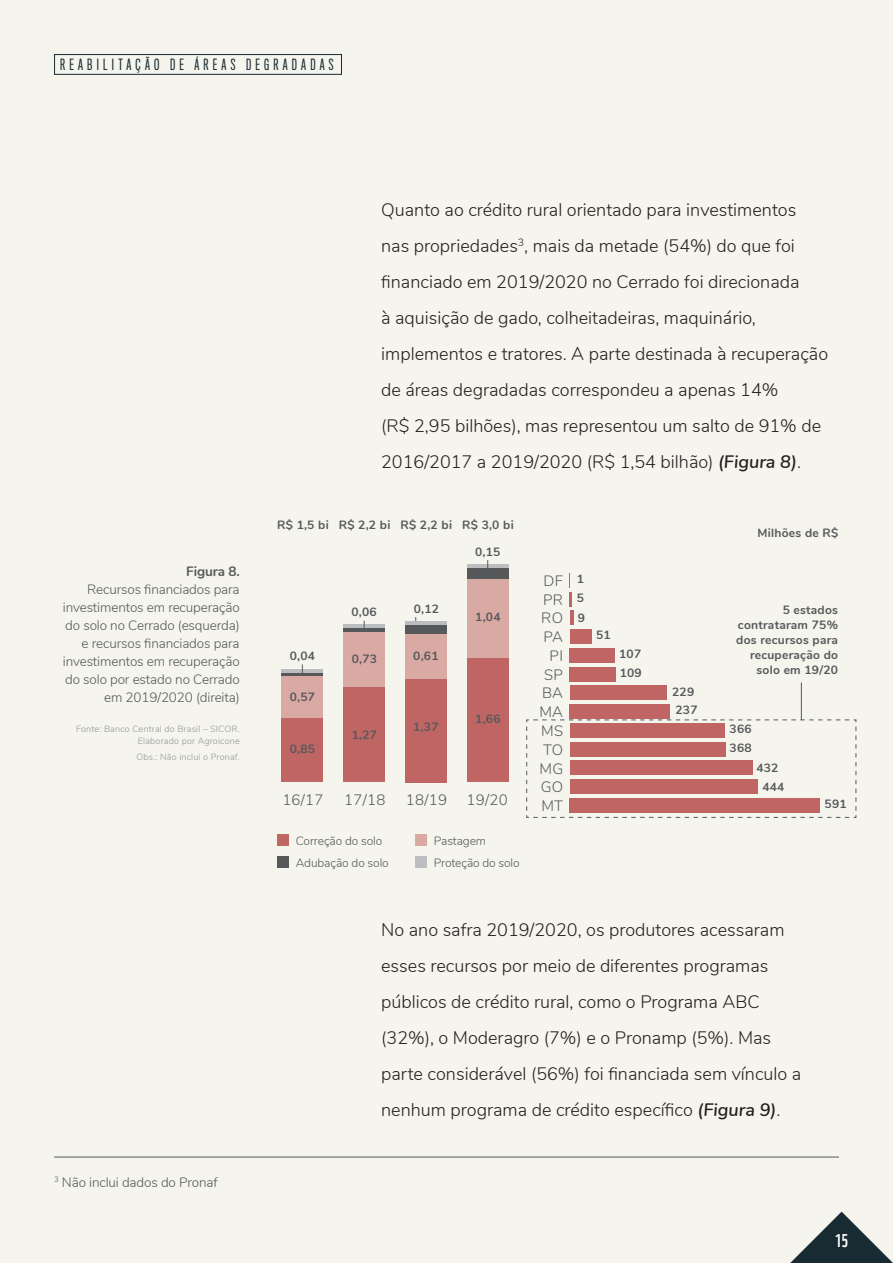
<style>
.page{position:relative;width:893px;height:1263px;background:#f5f5ee}
.page>*{position:absolute;margin:0;border:0;box-sizing:border-box;transform-origin:0 0}
.t1{font:300 18px/36px "Nunito";color:#231f20}
.t2{font:18px "WWF";color:#fff}
.Info_Texto_Gráficos{font:300 15px "Nunito";letter-spacing:.02em;color:#57585a}
.t3{font:14.25px "Titling Gothic FB Comp";letter-spacing:.3em;color:#182b33}
.Box_Texto_Secundário{font:300 13.5px/18px "Nunito";letter-spacing:-.01em;color:#57585a;text-align:right}
.Info_Texto_Gráficos-2{font:700 12px/15px "Nunito";letter-spacing:.02em;color:#57585a;text-align:right}
.Box_Texto_Secundário-2{font:300 12px "Nunito";letter-spacing:-.01em;color:#57585a}
.Info_Texto_Gráficos-3{font:300 9px/12px "Nunito";letter-spacing:.02em;color:#939598;text-align:right}
.s1{font-weight:600;font-style:italic}
.s2{font-weight:700}
</style>
<div class="page">
<svg style="left:790px;top:1211px;width:103px;height:52px"></svg>
<div style="left:54px;top:54px;width:288px;height:21px;border:1px solid #182b33"></div>
<div style="left:278px;top:834px;width:11px;height:11px;background:#bf6665"></div>
<div style="left:278px;top:856px;width:11px;height:12px;background:#57585a"></div>
<div style="left:416px;top:834px;width:11px;height:11px;background:#d9a9a3"></div>
<div style="left:416px;top:856px;width:11px;height:12px;background:#bcbdc0"></div>
<div style="left:467px;top:657px;width:41px;height:125px;background:#bf6665"></div>
<div style="left:467px;top:579px;width:41px;height:78px;background:#d9a9a3"></div>
<div style="left:467px;top:568px;width:41px;height:11px;background:#57585a"></div>
<hr style="left:467px;top:564px;width:41px;height:4px;background:#bcbdc0">
<div style="left:405px;top:679px;width:41px;height:103px;background:#bf6665"></div>
<div style="left:405px;top:633px;width:41px;height:46px;background:#d9a9a3"></div>
<div style="left:405px;top:624px;width:41px;height:9px;background:#57585a"></div>
<hr style="left:405px;top:621px;width:41px;height:3px;background:#bcbdc0">
<div style="left:344px;top:687px;width:41px;height:95px;background:#bf6665"></div>
<div style="left:344px;top:632px;width:41px;height:55px;background:#d9a9a3"></div>
<div style="left:344px;top:627px;width:41px;height:5px;background:#57585a"></div>
<hr style="left:344px;top:624px;width:41px;height:3px;background:#bcbdc0">
<div style="left:282px;top:718px;width:41px;height:64px;background:#bf6665"></div>
<div style="left:282px;top:675px;width:41px;height:43px;background:#d9a9a3"></div>
<hr style="left:282px;top:672px;width:41px;height:3px;background:#57585a">
<hr style="left:282px;top:669px;width:41px;height:3px;background:#bcbdc0">
<div style="left:570px;top:704px;width:100px;height:15px;background:#bf6665"></div>
<div style="left:570px;top:685px;width:97px;height:15px;background:#bf6665"></div>
<div style="left:570px;top:666px;width:46px;height:15px;background:#bf6665"></div>
<div style="left:570px;top:648px;width:45px;height:15px;background:#bf6665"></div>
<div style="left:570px;top:629px;width:21px;height:15px;background:#bf6665"></div>
<hr style="left:570px;top:610px;width:3px;height:15px;background:#bf6665">
<svg style="left:570px;top:592px;width:2px;height:14px"></svg>
<svg style="left:526px;top:719px;width:331px;height:99px"></svg>
<hr style="left:801px;top:682px;width:1px;height:38px;background:#57585a">
<hr style="left:54px;top:1157px;width:785px;height:1px;background:#57585a">
<p class="t3" style="left:60px;top:56px;width:275px">REABILITAÇÃO DE ÁREAS DEGRADADAS</p>
<p class="t1" style="left:381px;top:191px;width:448px">Quanto ao crédito rural orientado para investimentos nas propriedades<sup>3</sup>, mais da metade (54%) do que foi financiado em 2019/2020 no Cerrado foi direcionada<br>à aquisição de gado, colheitadeiras, maquinário, implementos e tratores. A parte destinada à recuperação de áreas degradadas correspondeu a apenas 14%<br>(R$ 2,95 bilhões), mas representou um salto de 91% de 2016/2017 a 2019/2020 (R$ 1,54 bilhão) <span class="s1">(Figura 8)</span>.</p>
<p class="Box_Texto_Secundário" style="left:63px;top:562px;width:178px"><span class="s2">Figura 8.<br></span>Recursos financiados para investimentos em recuperação do solo no Cerrado (esquerda) e recursos financiados para investimentos em recuperação do solo por estado no Cerrado em 2019/2020 (direita)</p>
<p class="Info_Texto_Gráficos-3" style="left:76px;top:722px;width:165px">Fonte: Banco Central do Brasil – SICOR.<br>Elaborado por Agroicone</p>
<p class="Info_Texto_Gráficos-3" style="left:137px;top:750px;width:105px">Obs.: Não inclui o Pronaf.</p>
<p class="Box_Texto_Secundário" style="left:54px;top:1172px;width:165px"><sup>3</sup> Não inclui dados do Pronaf</p>
<p class="Info_Texto_Gráficos-2" style="left:277px;top:516px;width:53px">R$ 1,5 bi</p>
<p class="Info_Texto_Gráficos-2" style="left:339px;top:516px;width:53px">R$ 2,2 bi</p>
<p class="Info_Texto_Gráficos-2" style="left:400px;top:516px;width:53px">R$ 2,2 bi</p>
<p class="Info_Texto_Gráficos-2" style="left:462px;top:516px;width:53px">R$ 3,0 bi</p>
<p class="Info_Texto_Gráficos-2" style="left:757px;top:525px;width:82px">Milhões de R$</p>
<p class="Info_Texto_Gráficos-2" style="left:475px;top:543px;width:27px">0,15</p>
<p class="Info_Texto_Gráficos-2" style="left:290px;top:647px;width:27px">0,04</p>
<p class="Info_Texto_Gráficos-2" style="left:290px;top:689px;width:27px">0,57</p>
<p class="Info_Texto_Gráficos-2" style="left:290px;top:740px;width:27px">0,85</p>
<p class="Info_Texto_Gráficos" style="left:282px;top:789px;width:43px">16/17</p>
<p class="Info_Texto_Gráficos-2" style="left:351px;top:604px;width:27px">0,06</p>
<p class="Info_Texto_Gráficos-2" style="left:414px;top:600px;width:27px">0,12</p>
<p class="Info_Texto_Gráficos-2" style="left:475px;top:608px;width:27px">1,04</p>
<p class="Info_Texto_Gráficos-2" style="left:352px;top:650px;width:27px">0,73</p>
<p class="Info_Texto_Gráficos-2" style="left:413px;top:647px;width:27px">0,61</p>
<p class="Info_Texto_Gráficos-2" style="left:352px;top:727px;width:27px">1,27</p>
<p class="Info_Texto_Gráficos-2" style="left:413px;top:719px;width:27px">1,37</p>
<p class="Info_Texto_Gráficos-2" style="left:475px;top:710px;width:27px">1,66</p>
<p class="Info_Texto_Gráficos" style="left:344px;top:789px;width:43px">17/18</p>
<p class="Info_Texto_Gráficos" style="left:406px;top:789px;width:43px">18/19</p>
<p class="Info_Texto_Gráficos" style="left:466px;top:789px;width:43px">19/20</p>
<p class="Info_Texto_Gráficos" style="left:544px;top:570px;width:21px">DF</p>
<p class="Info_Texto_Gráficos" style="left:543px;top:588px;width:22px">PR</p>
<p class="Info_Texto_Gráficos" style="left:541px;top:607px;width:23px">RO</p>
<p class="Info_Texto_Gráficos" style="left:544px;top:626px;width:21px">PA</p>
<p class="Info_Texto_Gráficos" style="left:550px;top:645px;width:15px">PI</p>
<p class="Info_Texto_Gráficos" style="left:544px;top:663px;width:20px">SP</p>
<p class="Info_Texto_Gráficos" style="left:542px;top:682px;width:23px">BA</p>
<p class="Info_Texto_Gráficos" style="left:539px;top:701px;width:25px">MA</p>
<p class="Info_Texto_Gráficos" style="left:541px;top:720px;width:24px">MS</p>
<p class="Info_Texto_Gráficos" style="left:543px;top:739px;width:21px">TO</p>
<p class="Info_Texto_Gráficos" style="left:539px;top:757px;width:25px">MG</p>
<p class="Info_Texto_Gráficos" style="left:541px;top:776px;width:24px">GO</p>
<p class="Info_Texto_Gráficos" style="left:541px;top:795px;width:23px">MT</p>
<p class="Info_Texto_Gráficos-2" style="left:577px;top:571px;width:9px">1</p>
<p class="Info_Texto_Gráficos-2" style="left:577px;top:590px;width:9px">5</p>
<p class="Info_Texto_Gráficos-2" style="left:578px;top:609px;width:9px">9</p>
<p class="Info_Texto_Gráficos-2" style="left:596px;top:627px;width:16px">51</p>
<p class="Info_Texto_Gráficos-2" style="left:619px;top:646px;width:24px">107</p>
<p class="Info_Texto_Gráficos-2" style="left:620px;top:665px;width:24px">109</p>
<p class="Info_Texto_Gráficos-2" style="left:672px;top:683px;width:24px">229</p>
<p class="Info_Texto_Gráficos-2" style="left:675px;top:702px;width:24px">237</p>
<p class="Info_Texto_Gráficos-2" style="left:736px;top:602px;width:103px">5 estados contrataram 75% dos recursos para recuperação do solo em 19/20</p>
<p class="Info_Texto_Gráficos-2" style="left:730px;top:721px;width:24px">366</p>
<p class="Info_Texto_Gráficos-2" style="left:730px;top:740px;width:24px">368</p>
<p class="Info_Texto_Gráficos-2" style="left:756px;top:759px;width:24px">432</p>
<p class="Info_Texto_Gráficos-2" style="left:762px;top:779px;width:24px">444</p>
<p class="Info_Texto_Gráficos-2" style="left:825px;top:795px;width:24px">591</p>
<p class="Box_Texto_Secundário-2" style="left:296px;top:832px;width:88px">Correção do solo</p>
<p class="Box_Texto_Secundário-2" style="left:296px;top:854px;width:95px">Adubação do solo</p>
<p class="Box_Texto_Secundário-2" style="left:434px;top:832px;width:54px">Pastagem</p>
<p class="Box_Texto_Secundário-2" style="left:434px;top:854px;width:87px">Proteção do solo</p>
<p class="t1" style="left:381px;top:911px;width:422px">No ano safra 2019/2020, os produtores acessaram esses recursos por meio de diferentes programas públicos de crédito rural, como o Programa ABC (32%), o Moderagro (7%) e o Pronamp (5%). Mas parte considerável (56%) foi financiada sem vínculo a nenhum programa de crédito específico <span class="s1">(Figura 9)</span>.</p>
<p class="t2" style="left:835px;top:1226px;width:15px">15</p>
</div>
